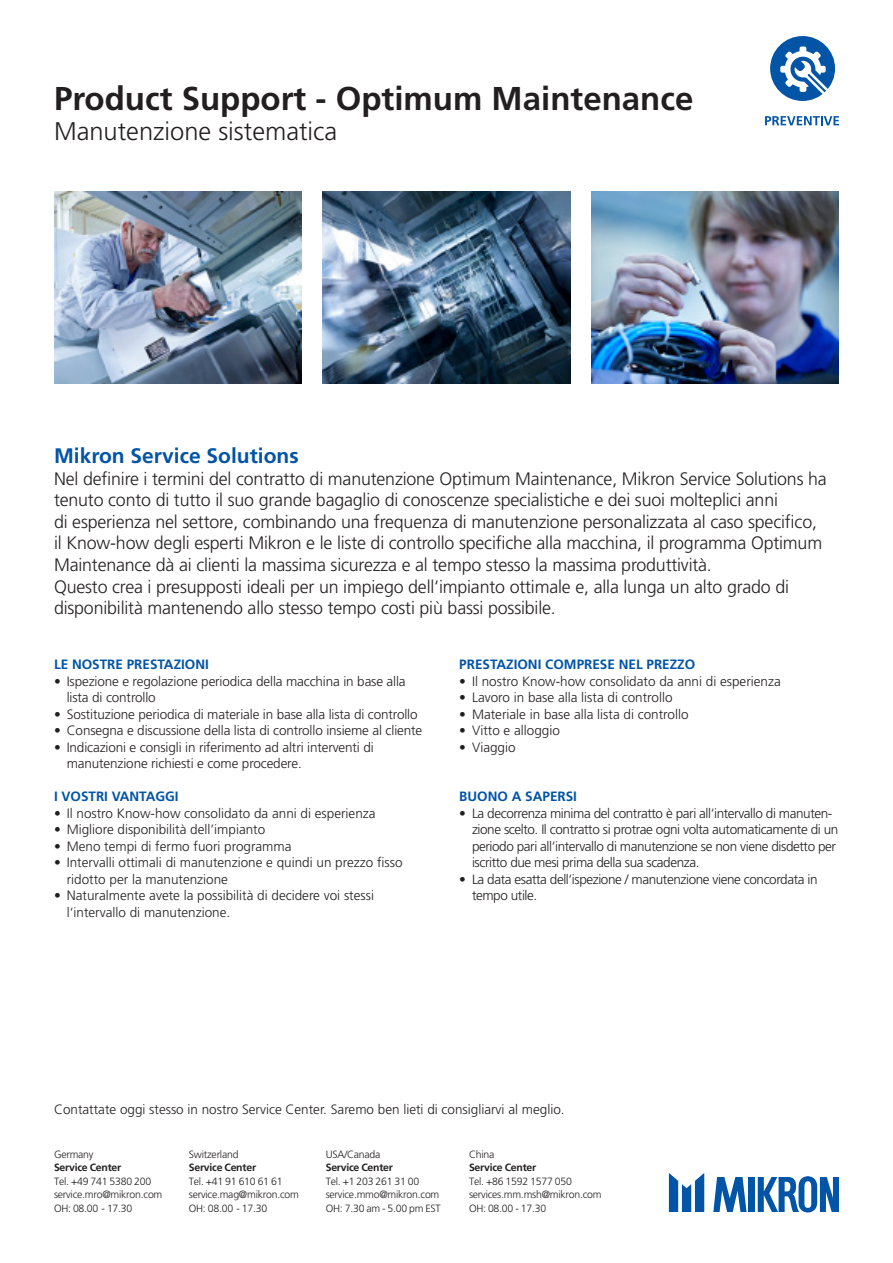
<style>
.page{position:relative;width:893px;height:1263px;background:#fff}
.page>*{position:absolute;margin:0;border:0;box-sizing:border-box;transform-origin:0 0}
.Heading{font:700 33px "Frutiger LT Std";color:#231f20}
.Subheading{font:300 25.5px "Frutiger LT Std";color:#231f20}
.Title_14pt{font:700 21px "Frutiger LT Std";color:#0154a6}
.Intro_14pt{font:300 18px/21.6px "Frutiger LT Std";letter-spacing:-.01em;color:#231f20}
.Text{font:300 13.5px/16.5px "Frutiger LT Std";letter-spacing:-.01em;color:#231f20}
.Text-2{font:300 13.5px/16.5px "Frutiger LT Std";letter-spacing:-.03em;color:#231f20}
.Title_TT{font:700 13.5px "Frutiger LT Std";color:#0154a6}
.t1{font:300 10.5px/13.5px "Frutiger LT Std";letter-spacing:-.02em;color:#231f20}
.t2{font:700 10.5px "Frutiger LT Std";letter-spacing:-.02em;color:#231f20}
</style>
<div class="page">
<svg style="left:669px;top:1173px;width:35px;height:39px"></svg>
<svg style="left:713px;top:1177px;width:33px;height:35px"></svg>
<div style="left:748px;top:1177px;width:6px;height:35px;background:#0154a6"></div>
<svg style="left:758px;top:1176px;width:81px;height:36px"></svg>
<img style="left:54px;top:191px;width:248px;height:192px">
<img style="left:323px;top:191px;width:247px;height:192px">
<img style="left:591px;top:191px;width:248px;height:192px">
<svg style="left:765px;top:116px;width:74px;height:9px"></svg>
<div style="left:770px;top:36px;width:65px;height:65px;background:#0154a6;border-radius:50%"></div>
<svg style="left:780px;top:47px;width:52px;height:52px"></svg>
<p class="Heading" style="left:54px;top:79px;width:641px">Product Support - Optimum Maintenance</p>
<p class="Subheading" style="left:54px;top:117px;width:285px">Manutenzione sistematica</p>
<p class="Title_14pt" style="left:54px;top:443px;width:246px">Mikron Service Solutions</p>
<p class="Intro_14pt" style="left:54px;top:468px;width:774px">Nel definire i termini del contratto di manutenzione Optimum Maintenance, Mikron Service Solutions ha tenuto conto di tutto il suo grande bagaglio di conoscenze specialistiche e dei suoi molteplici anni<br>di esperienza nel settore, combinando una frequenza di manutenzione personalizzata al caso specifico, il Know-how degli esperti Mikron e le liste di controllo specifiche alla macchina, il programma Optimum Maintenance dà ai clienti la massima sicurezza e al tempo stesso la massima produttività.<br>Questo crea i presupposti ideali per un impiego dell‘impianto ottimale e, alla lunga un alto grado di disponibilità mantenendo allo stesso tempo costi più bassi possibile.</p>
<p class="Title_TT" style="left:54px;top:657px;width:156px">LE NOSTRE PRESTAZIONI</p>
<p class="Text" style="left:67px;top:673px;width:340px;text-indent:-13px">• Ispezione e regolazione periodica della macchina in base alla lista di controllo</p>
<p class="Text" style="left:54px;top:706px;width:365px">• Sostituzione periodica di materiale in base alla lista di controllo</p>
<p class="Text" style="left:54px;top:722px;width:370px">• Consegna e discussione della lista di controllo insieme al cliente</p>
<p class="Text" style="left:67px;top:739px;width:309px;text-indent:-13px">• Indicazioni e consigli in riferimento ad altri interventi di manutenzione richiesti e come procedere.</p>
<p class="Title_TT" style="left:54px;top:789px;width:126px">I VOSTRI VANTAGGI</p>
<p class="Text" style="left:54px;top:805px;width:323px">• Il nostro Know-how consolidato da anni di esperienza</p>
<p class="Text" style="left:54px;top:821px;width:213px">• Migliore disponibilità dell’impianto</p>
<p class="Text" style="left:54px;top:838px;width:239px">• Meno tempi di fermo fuori programma</p>
<p class="Text" style="left:67px;top:854px;width:337px;text-indent:-13px">• Intervalli ottimali di manutenzione e quindi un prezzo fisso ridotto per la manutenzione</p>
<p class="Text" style="left:67px;top:887px;width:309px;text-indent:-13px">• Naturalmente avete la possibilità di decidere voi stessi l‘intervallo di manutenzione.</p>
<p class="Title_TT" style="left:459px;top:657px;width:238px">PRESTAZIONI COMPRESE NEL PREZZO</p>
<p class="Text" style="left:459px;top:673px;width:323px">• Il nostro Know-how consolidato da anni di esperienza</p>
<p class="Text" style="left:459px;top:689px;width:215px">• Lavoro in base alla lista di controllo</p>
<p class="Text" style="left:459px;top:706px;width:231px">• Materiale in base alla lista di controllo</p>
<p class="Text" style="left:459px;top:722px;width:102px">• Vitto e alloggio</p>
<p class="Text" style="left:459px;top:739px;width:58px">• Viaggio</p>
<p class="Title_TT" style="left:459px;top:789px;width:119px">BUONO A SAPERSI</p>
<p class="Text-2" style="left:472px;top:805px;width:368px;text-indent:-13px">• La decorrenza minima del contratto è pari all‘intervallo di manuten&shy;zione scelto. Il contratto si protrae ogni volta automaticamente di un periodo pari all‘intervallo di manutenzione se non viene disdetto per iscritto due mesi prima della sua scadenza.</p>
<p class="Text-2" style="left:472px;top:871px;width:347px;text-indent:-13px">• La data esatta dell‘ispezione / manutenzione viene concordata in tempo utile.</p>
<p class="Text" style="left:54px;top:1101px;width:512px">Contattate oggi stesso in nostro Service Center. Saremo ben lieti di consigliarvi al meglio.</p>
<p class="t1" style="left:54px;top:1148px;width:41px">Germany</p>
<p class="t2" style="left:54px;top:1161px;width:69px">Service Center</p>
<p class="t1" style="left:54px;top:1175px;width:110px">Tel. +49 741 5380 200 service.mro@mikron.com<br>OH: 08.00 - 17.30</p>
<p class="t1" style="left:189px;top:1148px;width:51px">Switzerland</p>
<p class="t2" style="left:189px;top:1161px;width:69px">Service Center</p>
<p class="t1" style="left:189px;top:1175px;width:112px">Tel. +41 91 610 61 61 service.mag@mikron.com<br>OH: 08.00 - 17.30</p>
<p class="t1" style="left:326px;top:1148px;width:56px">USA/Canada</p>
<p class="t2" style="left:326px;top:1161px;width:69px">Service Center</p>
<p class="t1" style="left:326px;top:1175px;width:117px">Tel. +1 203 261 31 00 service.mmo@mikron.com<br>OH: 7.30 am - 5.00 pm EST</p>
<p class="t1" style="left:469px;top:1148px;width:27px">China</p>
<p class="t2" style="left:469px;top:1161px;width:69px">Service Center</p>
<p class="t1" style="left:469px;top:1175px;width:134px">Tel. +86 1592 1577 050 services.mm.msh@mikron.com<br>OH: 08.00 - 17.30</p>
</div>
